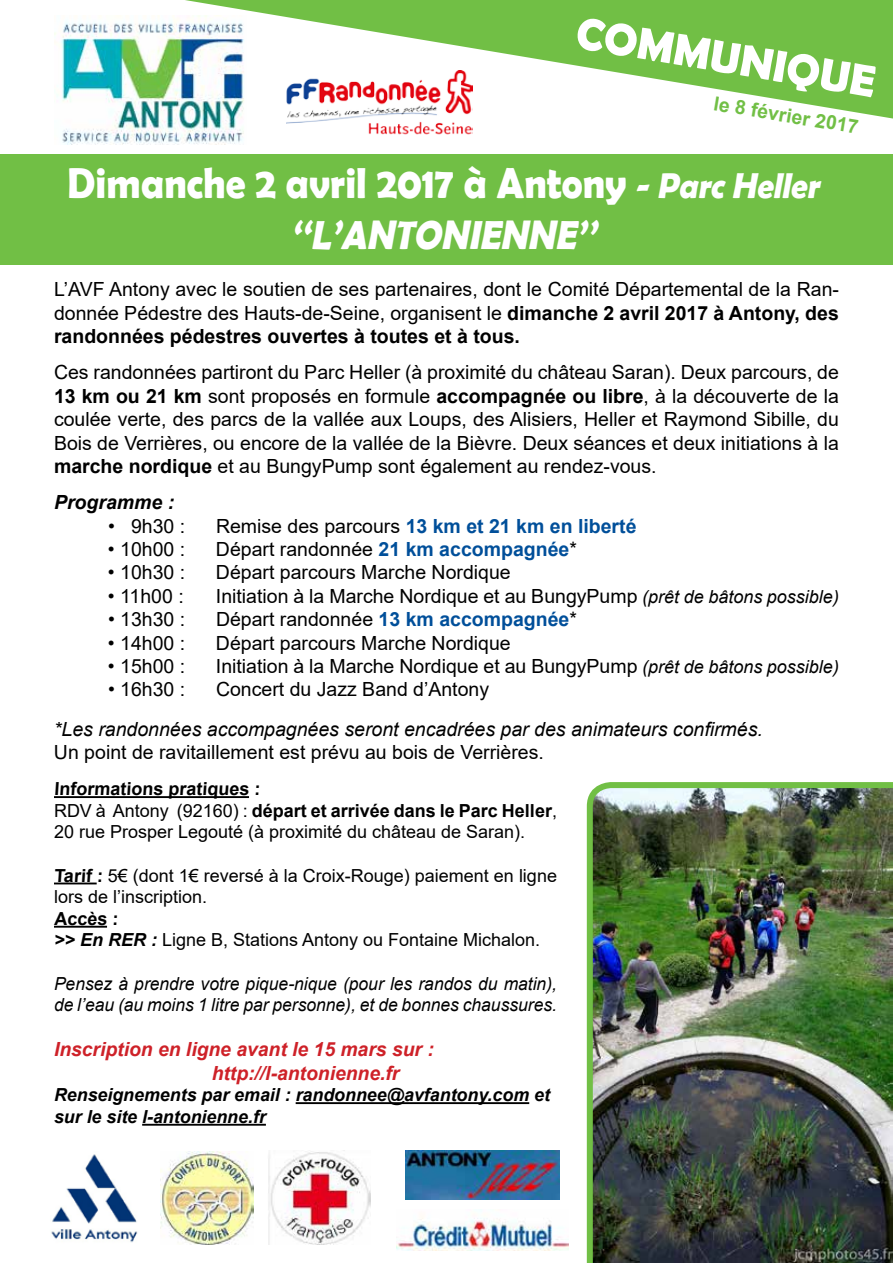
<style>
.page{position:relative;width:893px;height:1263px;background:#fff}
.page>*{position:absolute;margin:0;border:0;box-sizing:border-box;transform-origin:0 0}
.t1{font:700 45px "Berlin Sans FB Demi";color:#fff}
.t2{font:700 43.5px "Berlin Sans FB Demi";color:#fff;scale:.91 1}
.t3{font:italic 700 40.5px "Berlin Sans FB Demi";color:#fff;scale:.91 1}
.t4{font:19.5px/23.4px "Arial";color:#000;text-align:justify}
.t5{font:italic 19.5px "Arial";color:#000}
.t6{font:italic 700 19.5px/23.4px "Arial";color:#ce2128}
.t7{font:700 19.5px "Arial";color:#004f9a}
.t8{font:700 19.5px "Arial";color:#71bf45}
.t9{font:italic 700 19.5px "Arial";color:#000}
.t10{font:18px/21.6px "Arial";color:#000}
.t11{font:italic 18px/21.6px "Arial";color:#000}
.t12{font:italic 700 18px/21.6px "Arial";color:#000}
.s1{font-style:italic;font-size:36px}
.s2{font-weight:700}
.s3{font-weight:400;color:#000}
.s4{font-weight:700;color:#004f9a}
.s5{font-style:italic;font-size:18px}
.s6{font-weight:700;font-style:italic}
</style>
<div class="page">
<img style="left:54px;top:16px;width:190px;height:128px">
<svg style="left:185px;top:0;width:708px;height:119px;fill:#71bf45"></svg>
<div style="left:0;top:154px;width:893px;height:110px;background:#71bf45"></div>
<hr style="left:54px;top:796px;width:195px;height:2px;background:#000">
<hr style="left:54px;top:882px;width:43px;height:2px;background:#000">
<hr style="left:54px;top:926px;width:53px;height:2px;background:#000">
<hr style="left:296px;top:1102px;width:233px;height:2px;background:#000">
<hr style="left:142px;top:1124px;width:124px;height:2px;background:#000">
<img style="left:587px;top:782px;width:306px;height:481px">
<img style="left:287px;top:71px;width:185px;height:64px">
<img style="left:405px;top:1150px;width:155px;height:49px">
<img style="left:396px;top:1217px;width:173px;height:33px">
<img style="left:51px;top:1154px;width:87px;height:89px">
<img style="left:268px;top:1150px;width:102px;height:95px">
<img style="left:161px;top:1151px;width:92px;height:94px">
<h1 class="t1" style="left:580px;top:8px;width:304px;rotate:9deg">COMMUNIQUE</h1>
<p class="t8" style="left:716px;top:90px;width:148px;rotate:9deg">le 8 février 2017</p>
<h2 class="t2" style="left:67px;top:158px;width:835px">Dimanche 2 avril 2017 à Antony <span class="s1">- Parc Heller</span></h2>
<h3 class="t3" style="left:290px;top:212px;width:347px">‘‘L’ANTONIENNE’’</h3>
<p class="t4" style="left:54px;top:278px;width:786px">L’AVF Antony avec le soutien de ses partenaires, dont le Comité Départemental de la Ran&shy;donnée Pédestre des Hauts-de-Seine, organisent le <span class="s2">dimanche 2 avril 2017 à Antony, des randonnées pédestres ouvertes à toutes et à tous.</span></p>
<p class="t4" style="left:54px;top:361px;width:786px">Ces randonnées partiront du Parc Heller (à proximité du château Saran). Deux parcours, de <span class="s2">13 km ou 21 km</span> sont proposés en formule <span class="s2">accompagnée ou libre</span>, à la découverte de la coulée verte, des parcs de la vallée aux Loups, des Alisiers, Heller et Raymond Sibille, du Bois de Verrières, ou encore de la vallée de la Bièvre. Deux séances et deux initiations à la <span class="s2">marche nordique</span> et au BungyPump sont également au rendez-vous.</p>
<p class="t9" style="left:54px;top:489px;width:122px">Programme :</p>
<p class="t4" style="left:108px;top:514px;width:79px">• 9h30 :</p>
<p class="t7" style="left:216px;top:512px;width:422px"><span class="s3">Remise des parcours</span> 13 km et 21 km en liberté</p>
<p class="t4" style="left:108px;top:537px;width:79px">• 10h00 :</p>
<p class="t4" style="left:216px;top:537px;width:362px">Départ randonnée <span class="s4">21 km accompagnée</span>*</p>
<p class="t4" style="left:108px;top:561px;width:79px">• 10h30 :</p>
<p class="t4" style="left:216px;top:561px;width:296px">Départ parcours Marche Nordique</p>
<p class="t4" style="left:108px;top:584px;width:77px">• 11h00 :</p>
<p class="t4" style="left:216px;top:584px;width:624px">Initiation à la Marche Nordique et au BungyPump <span class="s5">(prêt de bâtons possible)</span></p>
<p class="t4" style="left:108px;top:607px;width:79px">• 13h30 :</p>
<p class="t4" style="left:216px;top:607px;width:362px">Départ randonnée <span class="s4">13 km accompagnée</span>*</p>
<p class="t4" style="left:108px;top:631px;width:79px">• 14h00 :</p>
<p class="t4" style="left:216px;top:631px;width:296px">Départ parcours Marche Nordique</p>
<p class="t4" style="left:108px;top:654px;width:79px">• 15h00 :</p>
<p class="t4" style="left:216px;top:654px;width:624px">Initiation à la Marche Nordique et au BungyPump <span class="s5">(prêt de bâtons possible)</span></p>
<p class="t4" style="left:108px;top:678px;width:79px">• 16h30 :</p>
<p class="t4" style="left:216px;top:678px;width:275px">Concert du Jazz Band d’Antony</p>
<p class="t5" style="left:54px;top:717px;width:710px">*Les randonnées accompagnées seront encadrées par des animateurs confirmés.</p>
<p class="t4" style="left:54px;top:741px;width:491px">Un point de ravitaillement est prévu au bois de Verrières.</p>
<p class="t10" style="left:54px;top:778px;width:504px"><span class="s2">Informations pratiques :<br></span>RDV à Antony (92160) : <span class="s2">départ et arrivée dans le Parc Heller</span>,<br>20 rue Prosper Legouté (à proximité du château de Saran).</p>
<p class="t10" style="left:54px;top:864px;width:504px"><span class="s2">Tarif :</span> 5€ (dont 1€ reversé à la Croix-Rouge) paiement en ligne lors de l’inscription.</p>
<p class="t10" style="left:54px;top:907px;width:488px"><span class="s2">Accès :<br></span><span class="s6">&gt;&gt; En RER :</span> Ligne B, Stations Antony ou Fontaine Michalon.</p>
<p class="t11" style="left:54px;top:973px;width:504px">Pensez à prendre votre pique-nique (pour les randos du matin), de l’eau (au moins 1 litre par personne), et de bonnes chaussures.</p>
<p class="t6" style="left:212px;top:1038px;width:224px;text-indent:-158px">Inscription en ligne avant le 15 mars sur : http://l-antonienne.fr</p>
<p class="t12" style="left:54px;top:1085px;width:498px">Renseignements par email : randonnee@avfantony.com et sur le site l-antonienne.fr</p>
</div>
